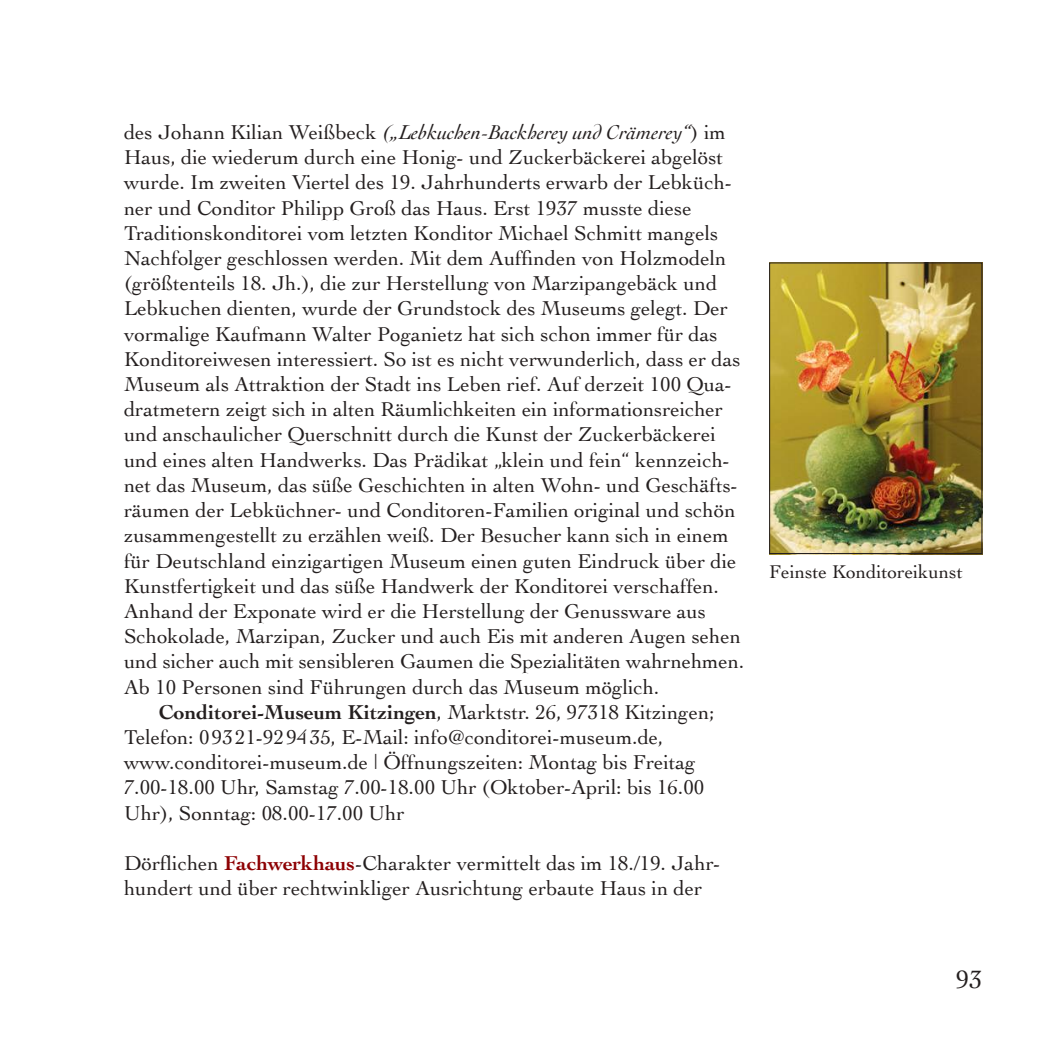
<style>
.page{position:relative;width:1042px;height:1042px;background:#fff}
.page>*{position:absolute;margin:0;border:0;box-sizing:border-box;transform-origin:0 0}
.t1{font:26.25px "Cochin";color:#241f1f}
.t2{font:21px/25.2px "Cochin";color:#241f1f}
.t3{font:19.25px "Cochin";color:#241f1f}
.s1{font-style:italic}
.s2{font-weight:700}
.s3{font-weight:700;color:#8d0003}
</style>
<div class="page">
<img style="left:771px;top:264px;width:209px;height:288px">
<div style="left:769px;top:262px;width:213px;height:292px;border:1px solid #241f1f"></div>
<p class="t2" style="left:124px;top:120px;width:622px">des Johann Kilian Weißbeck <span class="s1">(„Lebkuchen-Backherey und Crämerey“</span>) im Haus, die wiederum durch eine Honig- und Zuckerbäckerei abgelöst wurde. Im zweiten Viertel des 19. Jahrhunderts erwarb der Lebküch&shy;ner und Conditor Philipp Groß das Haus. Erst 1937 musste diese Traditionskonditorei vom letzten Konditor Michael Schmitt mangels Nachfolger geschlossen werden. Mit dem Auffinden von Holzmodeln (größtenteils 18. Jh.), die zur Herstellung von Marzipangebäck und Lebkuchen dienten, wurde der Grundstock des Museums gelegt. Der vormalige Kaufmann Walter Poganietz hat sich schon immer für das Konditoreiwesen interessiert. So ist es nicht verwunderlich, dass er das Museum als Attraktion der Stadt ins Leben rief. Auf derzeit 100 Qua&shy;dratmetern zeigt sich in alten Räumlichkeiten ein informationsreicher und anschaulicher Querschnitt durch die Kunst der Zuckerbäckerei und eines alten Handwerks. Das Prädikat „klein und fein“ kennzeich&shy;net das Museum, das süße Geschichten in alten Wohn- und Geschäfts&shy;räumen der Lebküchner- und Conditoren-Familien original und schön zusammengestellt zu erzählen weiß. Der Besucher kann sich in einem für Deutschland einzigartigen Museum einen guten Eindruck über die Kunstfertigkeit und das süße Handwerk der Konditorei verschaffen.<br>Anhand der Exponate wird er die Herstellung der Genussware aus Schokolade, Marzipan, Zucker und auch Eis mit anderen Augen sehen und sicher auch mit sensibleren Gaumen die Spezialitäten wahrnehmen.<br>Ab 10 Personen sind Führungen durch das Museum möglich.</p>
<p class="t2" style="left:124px;top:699px;width:592px;text-indent:35px"><span class="s2">Conditorei-Museum Kitzingen</span>, Marktstr. 26, 97318 Kitzingen; Telefon: 09321-929435, E-Mail: info@conditorei-museum.de, www.conditorei-museum.de | Öffnungszeiten: Montag bis Freitag 7.00-18.00 Uhr, Samstag 7.00-18.00 Uhr (Oktober-April: bis 16.00<br>Uhr), Sonntag: 08.00-17.00 Uhr</p>
<p class="t2" style="left:124px;top:850px;width:598px">Dörflichen <span class="s3">Fachwerkhaus</span>-Charakter vermittelt das im 18./19. Jahr&shy;hundert und über rechtwinkliger Ausrichtung erbaute Haus in der</p>
<p class="t3" style="left:769px;top:560px;width:195px">Feinste Konditoreikunst</p>
<p class="t1" style="left:956px;top:965px;width:28px">93</p>
</div>
